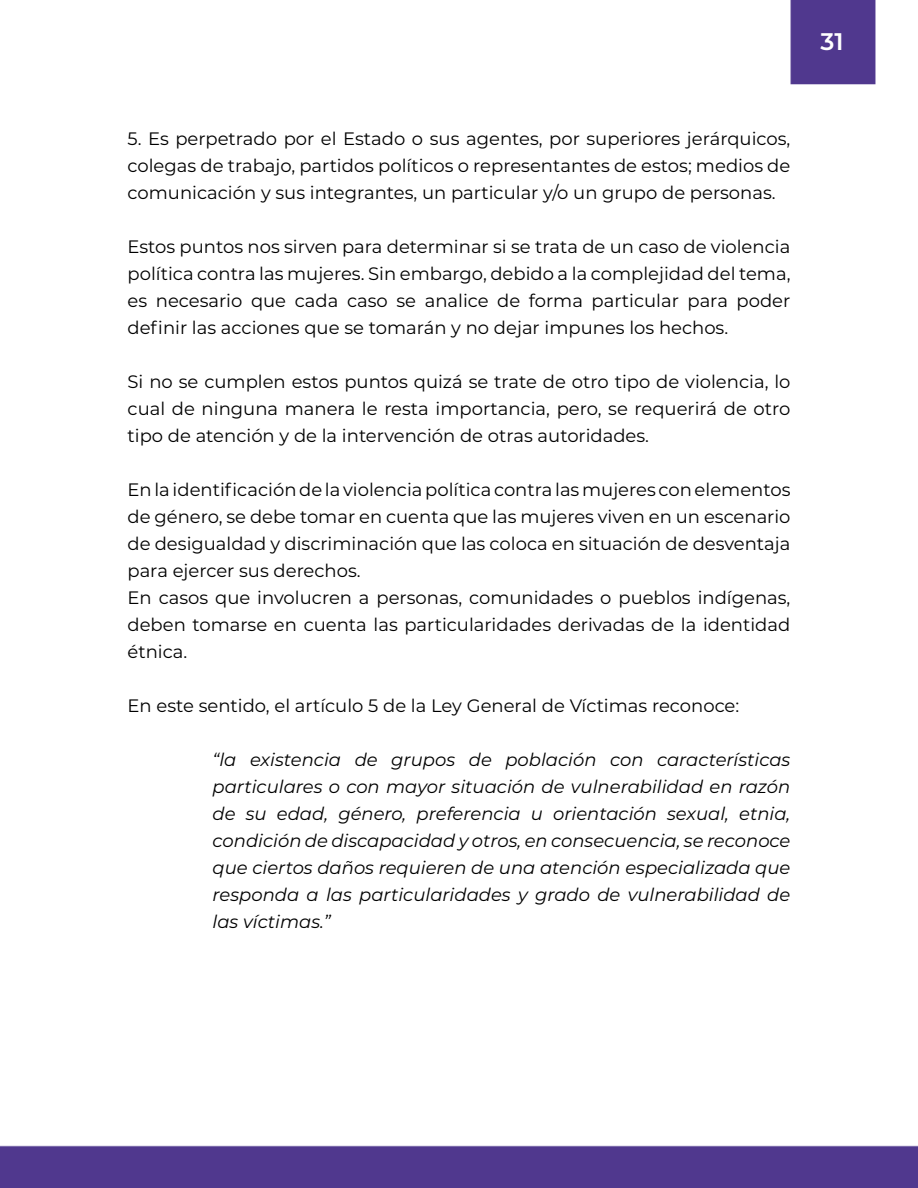
<style>
.page{position:relative;width:918px;height:1188px;background:#fff}
.page>*{position:absolute;margin:0;border:0;box-sizing:border-box;transform-origin:0 0}
.t1{font:600 24px "Montserrat";color:#fff}
.t2{font:18px/27px "Montserrat";color:#000;text-align:justify}
.t3{font:italic 18px/27px "Montserrat";color:#000;text-align:justify}
</style>
<div class="page">
<img style="left:0;top:0;width:918px;height:1188px">
<h1 class="t1" style="left:821px;top:24px;width:25px">31</h1>
<p class="t2" style="left:128px;top:124px;width:664px">5. Es perpetrado por el Estado o sus agentes, por superiores jerárquicos, colegas de trabajo, partidos políticos o representantes de estos; medios de comunicación y sus integrantes, un particular y/o un grupo de personas.</p>
<p class="t2" style="left:128px;top:232px;width:664px">Estos puntos nos sirven para determinar si se trata de un caso de violencia política contra las mujeres. Sin embargo, debido a la complejidad del tema, es necesario que cada caso se analice de forma particular para poder definir las acciones que se tomarán y no dejar impunes los hechos.</p>
<p class="t2" style="left:128px;top:367px;width:664px">Si no se cumplen estos puntos quizá se trate de otro tipo de violencia, lo cual de ninguna manera le resta importancia, pero, se requerirá de otro tipo de atención y de la intervención de otras autoridades.</p>
<p class="t2" style="left:128px;top:475px;width:664px;text-align:left">En la identificación de la violencia política contra las mujeres con elementos de género, se debe tomar en cuenta que las mujeres viven en un escenario de desigualdad y discriminación que las coloca en situación de desventaja para ejercer sus derechos.<br>En casos que involucren a personas, comunidades o pueblos indígenas, deben tomarse en cuenta las particularidades derivadas de la identidad étnica.</p>
<p class="t2" style="left:128px;top:691px;width:613px">En este sentido, el artículo 5 de la Ley General de Víctimas reconoce:</p>
<p class="t3" style="left:213px;top:745px;width:579px">“la existencia de grupos de población con características particulares o con mayor situación de vulnerabilidad en razón de su edad, género, preferencia u orientación sexual, etnia, condición de discapacidad y otros, en consecuencia, se reconoce que ciertos daños requieren de una atención especializada que responda a las particularidades y grado de vulnerabilidad de las víctimas.”</p>
</div>
